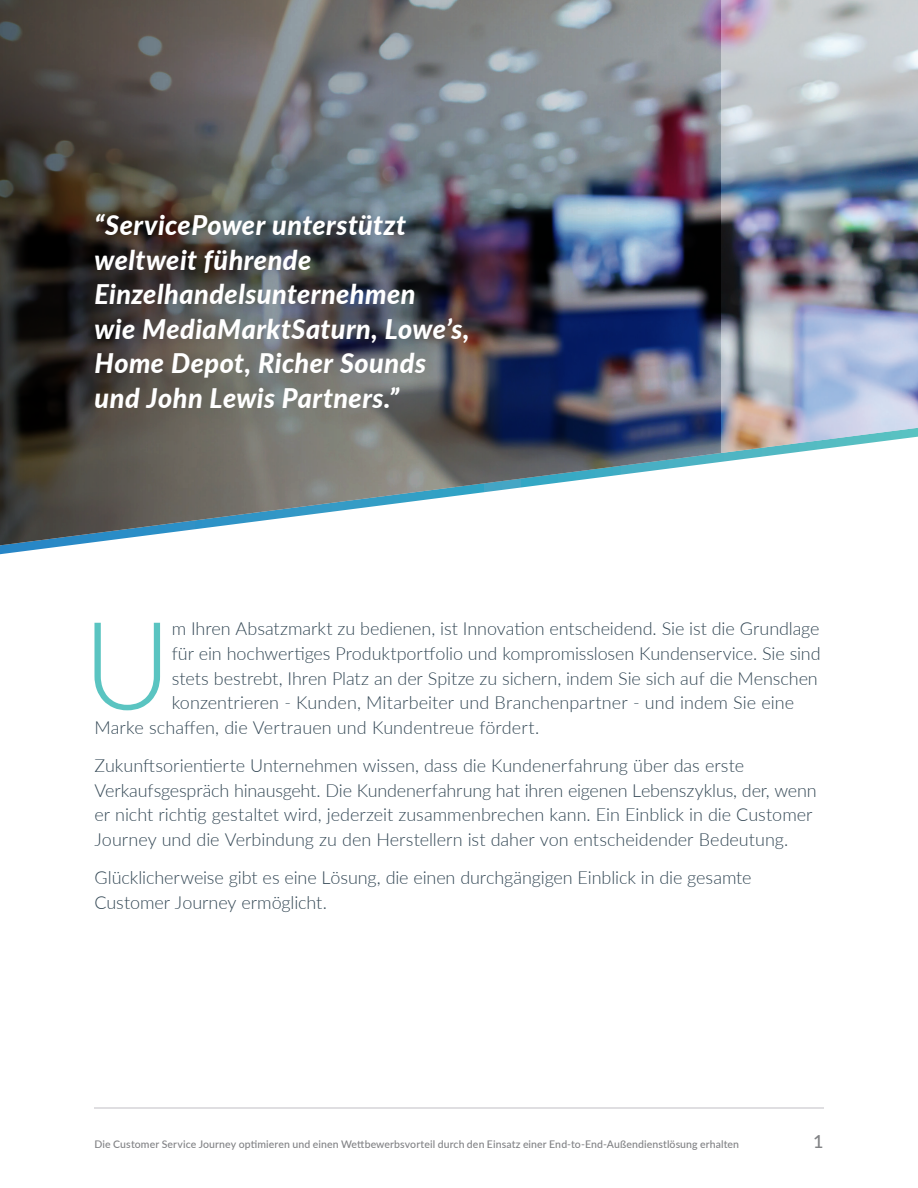
<style>
.page{position:relative;width:918px;height:1188px;background:#fff}
.page>*{position:absolute;margin:0;border:0;box-sizing:border-box;transform-origin:0 0}
.t1{font:300 122.25px "Lato";color:#5ac4c1}
.t2{font:italic 800 27px/34.5px "Lato";letter-spacing:.015em;color:#fff}
.t3{font:300 18px/24.6px "Lato";letter-spacing:-.005em;color:#344855}
.t4{font:500 18px "Lato";color:#818285}
.t5{font:500 10.5px "Lato";letter-spacing:.01em;color:#818285}
</style>
<div class="page">
<hr style="left:94px;top:1107px;width:730px;height:2px;background:#dfdee1">
<img style="left:720px;top:0;width:198px;height:462px">
<img style="left:0;top:0;width:720px;height:547px">
<h2 class="t2" style="left:94px;top:207px;width:376px">“ServicePower unterstützt weltweit führende<br>Einzelhandelsunternehmen<br>wie MediaMarktSaturn, Lowe’s,<br>Home Depot, Richer Sounds und John Lewis Partners.”</h2>
<h1 class="t1" style="left:83px;top:580px;width:90px">U</h1>
<p class="t3" style="left:172px;top:616px;width:649px">m Ihren Absatzmarkt zu bedienen, ist Innovation entscheidend. Sie ist die Grundlage</p>
<p class="t3" style="left:172px;top:641px;width:650px">für ein hochwertiges Produktportfolio und kompromisslosen Kundenservice. Sie sind</p>
<p class="t3" style="left:172px;top:665px;width:648px">stets bestrebt, Ihren Platz an der Spitze zu sichern, indem Sie sich auf die Menschen</p>
<p class="t3" style="left:172px;top:690px;width:624px">konzentrieren - Kunden, Mitarbeiter und Branchenpartner - und indem Sie eine</p>
<p class="t3" style="left:95px;top:714px;width:446px">Marke schaffen, die Vertrauen und Kundentreue fördert.</p>
<p class="t3" style="left:95px;top:753px;width:724px">Zukunftsorientierte Unternehmen wissen, dass die Kundenerfahrung über das erste Verkaufsgespräch hinausgeht. Die Kundenerfahrung hat ihren eigenen Lebenszyklus, der, wenn er nicht richtig gestaltet wird, jederzeit zusammenbrechen kann. Ein Einblick in die Customer Journey und die Verbindung zu den Herstellern ist daher von entscheidender Bedeutung.</p>
<p class="t3" style="left:95px;top:865px;width:659px">Glücklicherweise gibt es eine Lösung, die einen durchgängigen Einblick in die gesamte<br>Customer Journey ermöglicht.</p>
<p class="t5" style="left:94px;top:1136px;width:646px">Die Customer Service Journey optimieren und einen Wettbewerbsvorteil durch den Einsatz einer End-to-End-Außendienstlösung erhalten</p>
<p class="t4" style="left:813px;top:1129px;width:12px">1</p>
</div>
